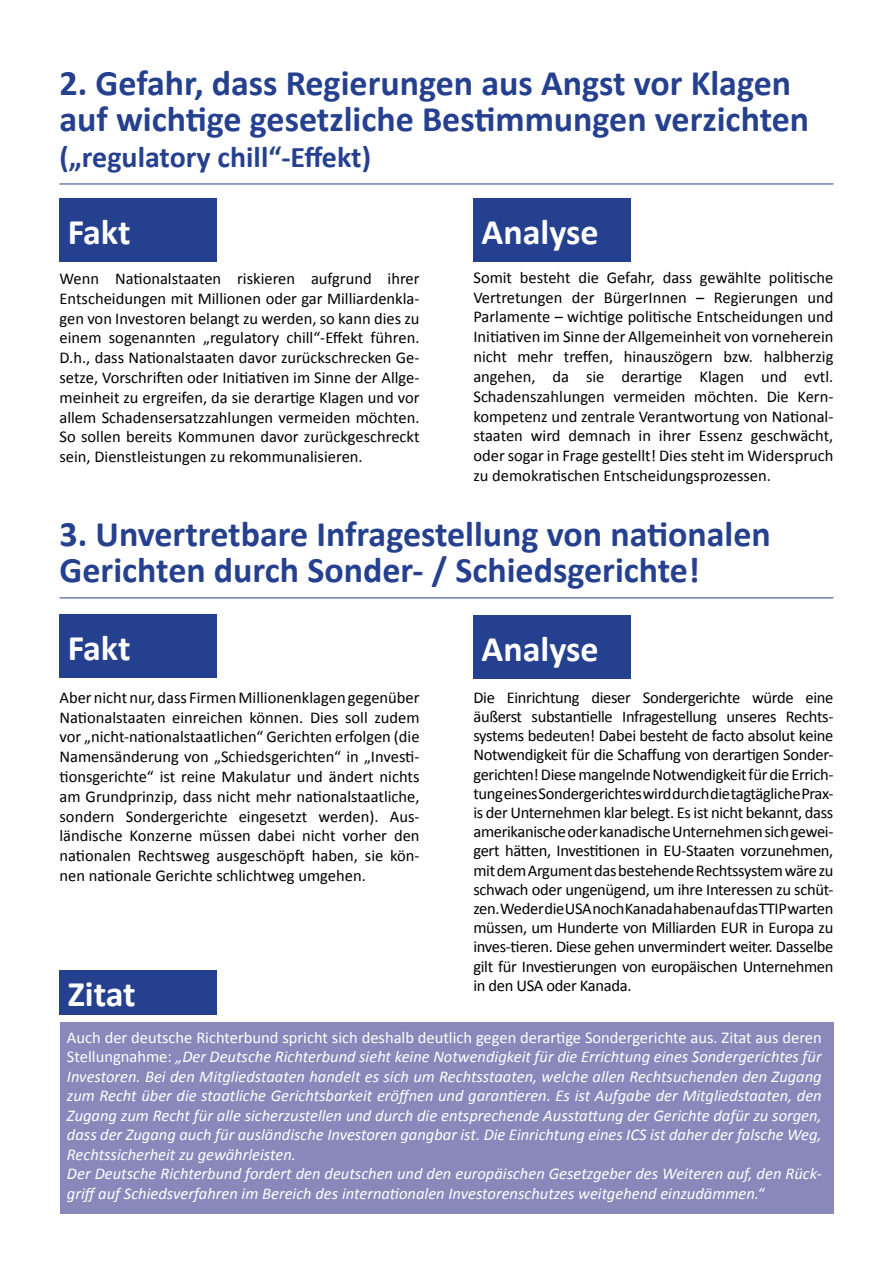
<style>
.page{position:relative;width:893px;height:1263px;background:#fff}
.page>*{position:absolute;margin:0;border:0;box-sizing:border-box;transform-origin:0 0}
.t1{font:700 36px/36px "Calibri";color:#25408f}
.t2{font:700 36px "Calibri";color:#fff}
.t3{font:700 30px "Calibri";color:#25408f}
.t4{font:16.5px/19.8px "Calibri";color:#000;text-align:justify}
.t5{font:italic 16.5px/19.6px "Calibri";color:#fff}
.s1{font-style:normal}
</style>
<div class="page">
<div style="left:60px;top:198px;width:157px;height:64px;background:#25408f"></div>
<div style="left:473px;top:198px;width:158px;height:64px;background:#25408f"></div>
<div style="left:60px;top:614px;width:157px;height:64px;background:#25408f"></div>
<div style="left:473px;top:615px;width:158px;height:64px;background:#25408f"></div>
<div style="left:60px;top:1023px;width:773px;height:191px;background:#8889ba"></div>
<div style="left:60px;top:970px;width:157px;height:44px;background:#25408f"></div>
<hr style="left:60px;top:184px;width:773px;height:1px;background:#25408f">
<hr style="left:60px;top:597px;width:773px;height:1px;background:#25408f">
<h1 class="t1" style="left:60px;top:65px;width:751px">2. Gefahr, dass Regierungen aus Angst vor Klagen auf wichtige gesetzliche Bestimmungen verzichten</h1>
<h2 class="t3" style="left:60px;top:138px;width:313px">(„regulatory chill“-Effekt)</h2>
<h1 class="t2" style="left:68px;top:209px;width:64px">Fakt</h1>
<h1 class="t2" style="left:482px;top:209px;width:119px">Analyse</h1>
<p class="t4" style="left:60px;top:269px;width:362px">Wenn Nationalstaaten riskieren aufgrund ihrer Entscheidungen mit Millionen oder gar Milliardenkla&shy;gen von Investoren belangt zu werden, so kann dies zu einem sogenannten „regulatory chill“-Effekt führen.<br>D.h., dass Nationalstaaten davor zurückschrecken Ge&shy;setze, Vorschriften oder Initiativen im Sinne der Allge&shy;meinheit zu ergreifen, da sie derartige Klagen und vor allem Schadensersatzzahlungen vermeiden möchten.<br>So sollen bereits Kommunen davor zurückgeschreckt sein, Dienstleistungen zu rekommunalisieren.</p>
<p class="t4" style="left:473px;top:268px;width:361px">Somit besteht die Gefahr, dass gewählte politische Vertretungen der BürgerInnen – Regierungen und Parlamente – wichtige politische Entscheidungen und Initiativen im Sinne der Allgemeinheit von vorneherein nicht mehr treffen, hinauszögern bzw. halbherzig angehen, da sie derartige Klagen und evtl.<br>Schadenszahlungen vermeiden möchten. Die Kern&shy;kompetenz und zentrale Verantwortung von National&shy;staaten wird demnach in ihrer Essenz geschwächt, oder sogar in Frage gestellt! Dies steht im Widerspruch zu demokratischen Entscheidungsprozessen.</p>
<h1 class="t1" style="left:60px;top:516px;width:713px">3. Unvertretbare Infragestellung von nationalen<br>Gerichten durch Sonder- / Schiedsgerichte!</h1>
<h1 class="t2" style="left:68px;top:625px;width:64px">Fakt</h1>
<h1 class="t2" style="left:482px;top:626px;width:119px">Analyse</h1>
<p class="t4" style="left:60px;top:687px;width:361px">Aber nicht nur, dass Firmen Millionenklagen gegenüber Nationalstaaten einreichen können. Dies soll zudem vor „nicht-nationalstaatlichen“ Gerichten erfolgen (die Namensänderung von „Schiedsgerichten“ in „Investi&shy;tionsgerichte“ ist reine Makulatur und ändert nichts am Grundprinzip, dass nicht mehr nationalstaatliche, sondern Sondergerichte eingesetzt werden). Aus&shy;ländische Konzerne müssen dabei nicht vorher den nationalen Rechtsweg ausgeschöpft haben, sie kön&shy;nen nationale Gerichte schlichtweg umgehen.</p>
<p class="t4" style="left:473px;top:688px;width:361px;line-height:19.2px">Die Einrichtung dieser Sondergerichte würde eine äußerst substantielle Infragestellung unseres Rechts&shy;systems bedeuten! Dabei besteht de facto absolut keine Notwendigkeit für die Schaffung von derartigen Sonder&shy;gerichten! Diese mangelnde Notwendigkeit für die Errich&shy;tung eines Sondergerichtes wird durch die tagtägliche Prax&shy;is der Unternehmen klar belegt. Es ist nicht bekannt, dass amerikanische oder kanadische Unternehmen sich gewei&shy;gert hätten, Investitionen in EU-Staaten vorzunehmen, mit dem Argument das bestehende Rechtssystem wäre zu schwach oder ungenügend, um ihre Interessen zu schüt&shy;zen. Weder die USA noch Kanada haben auf das TTIP warten müssen, um Hunderte von Milliarden EUR in Europa zu inves-tieren. Diese gehen unvermindert weiter. Dasselbe gilt für Investierungen von europäischen Unternehmen in den USA oder Kanada.</p>
<h1 class="t2" style="left:68px;top:971px;width:70px">Zitat</h1>
<p class="t5" style="left:67px;top:1027px;width:756px"><span class="s1">Auch der deutsche Richterbund spricht sich deshalb deutlich gegen derartige Sondergerichte aus. Zitat aus deren Stellungnahme:</span> „Der Deutsche Richterbund sieht keine Notwendigkeit für die Errichtung eines Sondergerichtes für Investoren. Bei den Mitgliedstaaten handelt es sich um Rechtsstaaten, welche allen Rechtsuchenden den Zugang zum Recht über die staatliche Gerichtsbarkeit eröffnen und garantieren. Es ist Aufgabe der Mitgliedstaaten, den Zugang zum Recht für alle sicherzustellen und durch die entsprechende Ausstattung der Gerichte dafür zu sorgen, dass der Zugang auch für ausländische Investoren gangbar ist. Die Einrichtung eines ICS ist daher der falsche Weg, Rechtssicherheit zu gewährleisten.<br>Der Deutsche Richterbund fordert den deutschen und den europäischen Gesetzgeber des Weiteren auf, den Rück&shy;griff auf Schiedsverfahren im Bereich des internationalen Investorenschutzes weitgehend einzudämmen.“</p>
</div>
